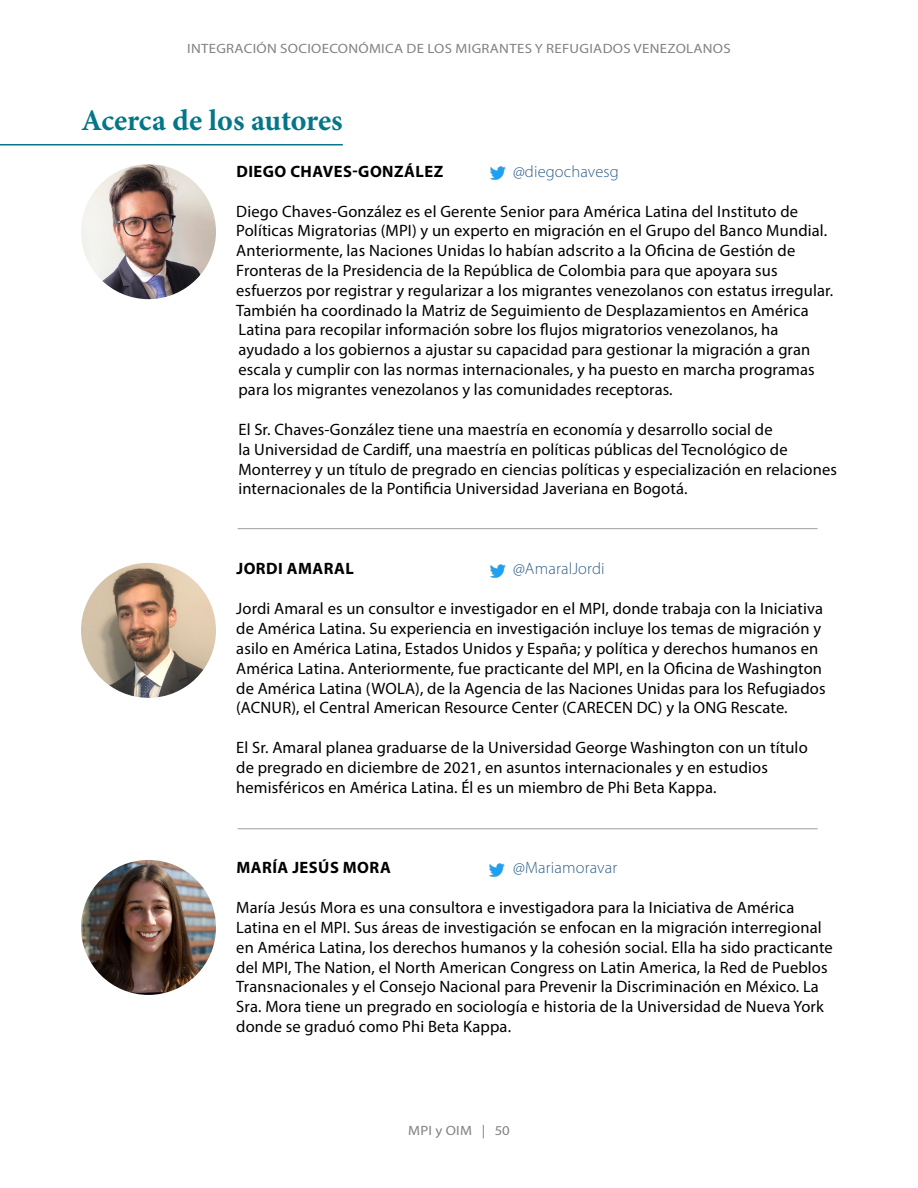
<style>
.page{position:relative;width:918px;height:1188px;background:#fff}
.page>*{position:absolute;margin:0;border:0;box-sizing:border-box;transform-origin:0 0}
.t1{font:700 30px "Minion Pro";letter-spacing:-.005em;color:#037788}
.t2{font:16.5px/19.8px "Myriad Pro";letter-spacing:.01em;color:#000}
.t3{font:700 16.5px "Myriad Pro";letter-spacing:.03em;color:#000}
.t4{font:300 16.5px "Myriad Pro";letter-spacing:.01em;color:#2f6089}
.t5{font:13.5px "Myriad Pro";letter-spacing:.02em;color:#808285;scale:1.1 1}
</style>
<div class="page">
<hr style="left:0;top:144px;width:343px;height:1px;background:#037788">
<img style="left:81px;top:164px;width:135px;height:135px;border-radius:68px">
<img style="left:81px;top:563px;width:135px;height:135px;border-radius:68px">
<img style="left:81px;top:860px;width:135px;height:135px;border-radius:68px">
<hr style="left:238px;top:528px;width:580px;height:1px;background:#a7a9ac">
<hr style="left:238px;top:828px;width:580px;height:1px;background:#a7a9ac">
<img style="left:490px;top:166px;width:16px;height:14px">
<img style="left:490px;top:564px;width:16px;height:14px">
<img style="left:489px;top:863px;width:16px;height:14px">
<p class="t5" style="left:187px;top:40px;width:496px">INTEGRACIÓN SOCIOECONÓMICA DE LOS MIGRANTES Y REFUGIADOS VENEZOLANOS</p>
<h1 class="t1" style="left:81px;top:99px;width:263px">Acerca de los autores</h1>
<p class="t3" style="left:236px;top:160px;width:208px">DIEGO CHAVES-GONZÁLEZ</p>
<p class="t4" style="left:513px;top:161px;width:107px">@diegochavesg</p>
<p class="t2" style="left:236px;top:201px;width:599px">Diego Chaves-González es el Gerente Senior para América Latina del Instituto de Políticas Migratorias (MPI) y un experto en migración en el Grupo del Banco Mundial.<br>Anteriormente, las Naciones Unidas lo habían adscrito a la Oficina de Gestión de Fronteras de la Presidencia de la República de Colombia para que apoyara sus esfuerzos por registrar y regularizar a los migrantes venezolanos con estatus irregular.<br>También ha coordinado la Matriz de Seguimiento de Desplazamientos en América Latina para recopilar información sobre los flujos migratorios venezolanos, ha ayudado a los gobiernos a ajustar su capacidad para gestionar la migración a gran escala y cumplir con las normas internacionales, y ha puesto en marcha programas para los migrantes venezolanos y las comunidades receptoras.</p>
<p class="t2" style="left:238px;top:419px;width:600px">El Sr. Chaves-González tiene una maestría en economía y desarrollo social de<br>la Universidad de Cardiff, una maestría en políticas públicas del Tecnológico de Monterrey y un título de pregrado en ciencias políticas y especialización en relaciones internacionales de la Pontificia Universidad Javeriana en Bogotá.</p>
<p class="t3" style="left:236px;top:558px;width:119px">JORDI AMARAL</p>
<p class="t4" style="left:513px;top:559px;width:93px">@AmaralJordi</p>
<p class="t2" style="left:236px;top:599px;width:591px">Jordi Amaral es un consultor e investigador en el MPI, donde trabaja con la Iniciativa de América Latina. Su experiencia en investigación incluye los temas de migración y asilo en América Latina, Estados Unidos y España; y política y derechos humanos en América Latina. Anteriormente, fue practicante del MPI, en la Oficina de Washington de América Latina (WOLA), de la Agencia de las Naciones Unidas para los Refugiados (ACNUR), el Central American Resource Center (CARECEN DC) y la ONG Rescate.</p>
<p class="t2" style="left:236px;top:738px;width:573px">El Sr. Amaral planea graduarse de la Universidad George Washington con un título de pregrado en diciembre de 2021, en asuntos internacionales y en estudios hemisféricos en América Latina. Él es un miembro de Phi Beta Kappa.</p>
<p class="t3" style="left:236px;top:857px;width:156px">MARÍA JESÚS MORA</p>
<p class="t4" style="left:513px;top:858px;width:106px">@Mariamoravar</p>
<p class="t2" style="left:236px;top:898px;width:598px">María Jesús Mora es una consultora e investigadora para la Iniciativa de América Latina en el MPI. Sus áreas de investigación se enfocan en la migración interregional en América Latina, los derechos humanos y la cohesión social. Ella ha sido practicante del MPI, The Nation, el North American Congress on Latin America, la Red de Pueblos Transnacionales y el Consejo Nacional para Prevenir la Discriminación en México. La Sra. Mora tiene un pregrado en sociología e historia de la Universidad de Nueva York donde se graduó como Phi Beta Kappa.</p>
<p class="t5" style="left:408px;top:1122px;width:94px">MPI y OIM | 50</p>
</div>
